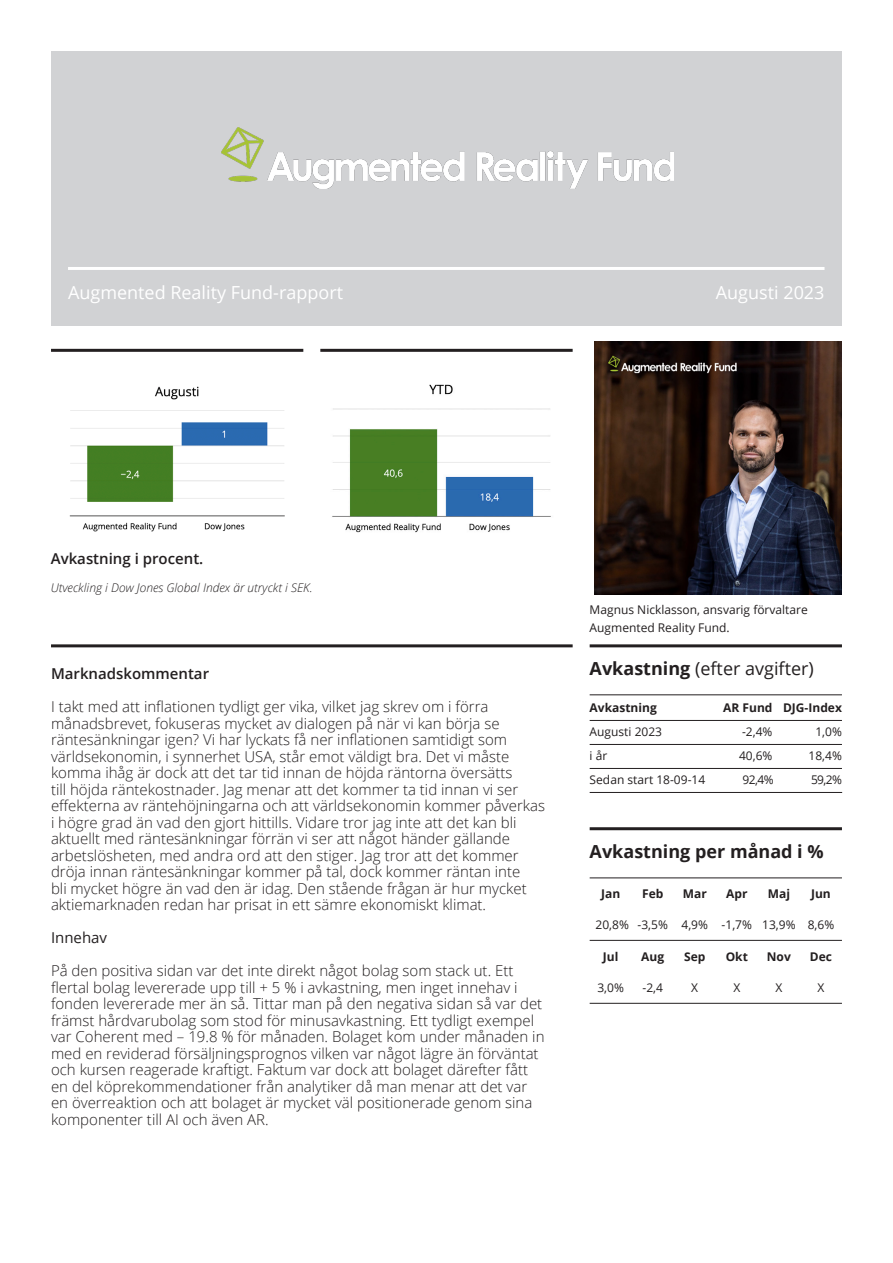
<style>
.page{position:relative;width:893px;height:1263px;background:#fff}
.page>*{position:absolute;margin:0;border:0;box-sizing:border-box;transform-origin:0 0}
.t1{font:18px "Open Sans";color:#fff}
.t2{font:18px "Open Sans";color:#231f20}
.t3{font:700 18px "Open Sans";color:#231f20}
.t4{font:300 15px/16.5px "Open Sans";color:#231f20}
.t5{font:600 15px "Open Sans";color:#231f20}
.t6{font:15px "Open Sans";color:#231f20}
.t7{font:12px/18px "Open Sans";color:#231f20}
.t8{font:700 12px "Open Sans";color:#231f20}
.t9{font:italic 300 12px "Open Sans";color:#231f20}
.s1{font-weight:700}
</style>
<div class="page">
<div style="left:51px;top:51px;width:791px;height:274px;background:#d1d2d4"></div>
<hr style="left:68px;top:267px;width:756px;height:3px;background:#fff">
<hr style="left:51px;top:349px;width:252px;height:3px;background:#231f20">
<hr style="left:51px;top:644px;width:522px;height:3px;background:#231f20">
<hr style="left:590px;top:644px;width:252px;height:3px;background:#231f20">
<hr style="left:590px;top:827px;width:252px;height:3px;background:#231f20">
<hr style="left:320px;top:349px;width:253px;height:3px;background:#231f20">
<img style="left:594px;top:341px;width:248px;height:253px">
<hr style="left:590px;top:720px;width:252px;height:1px;background:#231f20">
<hr style="left:590px;top:744px;width:252px;height:1px;background:#231f20">
<hr style="left:590px;top:768px;width:252px;height:1px;background:#231f20">
<hr style="left:590px;top:792px;width:252px;height:1px;background:#231f20">
<hr style="left:590px;top:940px;width:252px;height:1px;background:#231f20">
<hr style="left:590px;top:694px;width:252px;height:1px;background:#231f20">
<hr style="left:590px;top:878px;width:252px;height:1px;background:#231f20">
<hr style="left:590px;top:1003px;width:252px;height:1px;background:#231f20">
<img style="left:221px;top:128px;width:452px;height:60px">
<img style="left:69px;top:386px;width:216px;height:146px">
<img style="left:332px;top:384px;width:219px;height:149px">
<p class="t1" style="left:68px;top:280px;width:277px">Augmented Reality Fund-rapport</p>
<p class="t1" style="left:716px;top:280px;width:110px">Augusti 2023</p>
<p class="t5" style="left:51px;top:548px;width:154px">Avkastning i procent.</p>
<p class="t9" style="left:51px;top:580px;width:263px">Utveckling i Dow Jones Global Index är utryckt i SEK.</p>
<p class="t5" style="left:51px;top:663px;width:160px">Marknadskommentar</p>
<p class="t4" style="left:51px;top:698px;width:495px">I takt med att inflationen tydligt ger vika, vilket jag skrev om i förra månadsbrevet, fokuseras mycket av dialogen på när vi kan börja se räntesänkningar igen? Vi har lyckats få ner inflationen samtidigt som världsekonomin, i synnerhet USA, står emot väldigt bra. Det vi måste komma ihåg är dock att det tar tid innan de höjda räntorna översätts<br>till höjda räntekostnader. Jag menar att det kommer ta tid innan vi ser effekterna av räntehöjningarna och att världsekonomin kommer påverkas i högre grad än vad den gjort hittills. Vidare tror jag inte att det kan bli aktuellt med räntesänkningar förrän vi ser att något händer gällande arbetslösheten, med andra ord att den stiger. Jag tror att det kommer dröja innan räntesänkningar kommer på tal, dock kommer räntan inte<br>bli mycket högre än vad den är idag. Den stående frågan är hur mycket aktiemarknaden redan har prisat in ett sämre ekonomiskt klimat.</p>
<p class="t6" style="left:51px;top:927px;width:58px">Innehav</p>
<p class="t4" style="left:51px;top:962px;width:495px">På den positiva sidan var det inte direkt något bolag som stack ut. Ett flertal bolag levererade upp till + 5 % i avkastning, men inget innehav i fonden levererade mer än så. Tittar man på den negativa sidan så var det främst hårdvarubolag som stod för minusavkastning. Ett tydligt exempel var Coherent med – 19.8 % för månaden. Bolaget kom under månaden in med en reviderad försäljningsprognos vilken var något lägre än förväntat och kursen reagerade kraftigt. Faktum var dock att bolaget därefter fått en del köprekommendationer från analytiker då man menar att det var en överreaktion och att bolaget är mycket väl positionerade genom sina komponenter till AI och även AR.</p>
<p class="t7" style="left:590px;top:600px;width:220px">Magnus Nicklasson, ansvarig förvaltare<br>Augmented Reality Fund.</p>
<p class="t2" style="left:590px;top:656px;width:226px"><span class="s1">Avkastning</span> (efter avgifter)</p>
<p class="t8" style="left:590px;top:699px;width:69px">Avkastning</p>
<p class="t8" style="left:723px;top:699px;width:120px">AR Fund DJG-Index</p>
<p class="t7" style="left:590px;top:722px;width:74px">Augusti 2023</p>
<p class="t7" style="left:742px;top:722px;width:32px">-2,4%</p>
<p class="t7" style="left:815px;top:722px;width:28px">1,0%</p>
<p class="t7" style="left:590px;top:746px;width:19px">i år</p>
<p class="t7" style="left:739px;top:746px;width:35px">40,6%</p>
<p class="t7" style="left:808px;top:746px;width:35px">18,4%</p>
<p class="t7" style="left:590px;top:770px;width:117px">Sedan start 18-09-14</p>
<p class="t7" style="left:742px;top:770px;width:33px">92,4%</p>
<p class="t7" style="left:811px;top:770px;width:33px">59,2%</p>
<p class="t3" style="left:590px;top:838px;width:236px">Avkastning per månad i %</p>
<p class="t8" style="left:601px;top:885px;width:21px">Jan</p>
<p class="t7" style="left:595px;top:916px;width:35px">20,8%</p>
<p class="t8" style="left:603px;top:948px;width:17px">Jul</p>
<p class="t7" style="left:597px;top:979px;width:28px">3,0%</p>
<p class="t8" style="left:642px;top:885px;width:23px">Feb</p>
<p class="t7" style="left:637px;top:916px;width:32px">-3,5%</p>
<p class="t8" style="left:641px;top:948px;width:24px">Aug</p>
<p class="t7" style="left:642px;top:979px;width:22px">-2,4</p>
<p class="t8" style="left:683px;top:885px;width:26px">Mar</p>
<p class="t7" style="left:681px;top:916px;width:28px">4,9%</p>
<p class="t8" style="left:684px;top:948px;width:23px">Sep</p>
<p class="t7" style="left:691px;top:979px;width:8px">X</p>
<p class="t8" style="left:726px;top:885px;width:23px">Apr</p>
<p class="t7" style="left:722px;top:916px;width:32px">-1,7%</p>
<p class="t8" style="left:726px;top:948px;width:24px">Okt</p>
<p class="t7" style="left:733px;top:979px;width:8px">X</p>
<p class="t8" style="left:768px;top:885px;width:24px">Maj</p>
<p class="t7" style="left:762px;top:916px;width:35px">13,9%</p>
<p class="t8" style="left:767px;top:948px;width:26px">Nov</p>
<p class="t7" style="left:775px;top:979px;width:8px">X</p>
<p class="t8" style="left:811px;top:885px;width:21px">Jun</p>
<p class="t7" style="left:808px;top:916px;width:28px">8,6%</p>
<p class="t8" style="left:810px;top:948px;width:24px">Dec</p>
<p class="t7" style="left:817px;top:979px;width:8px">X</p>
</div>
